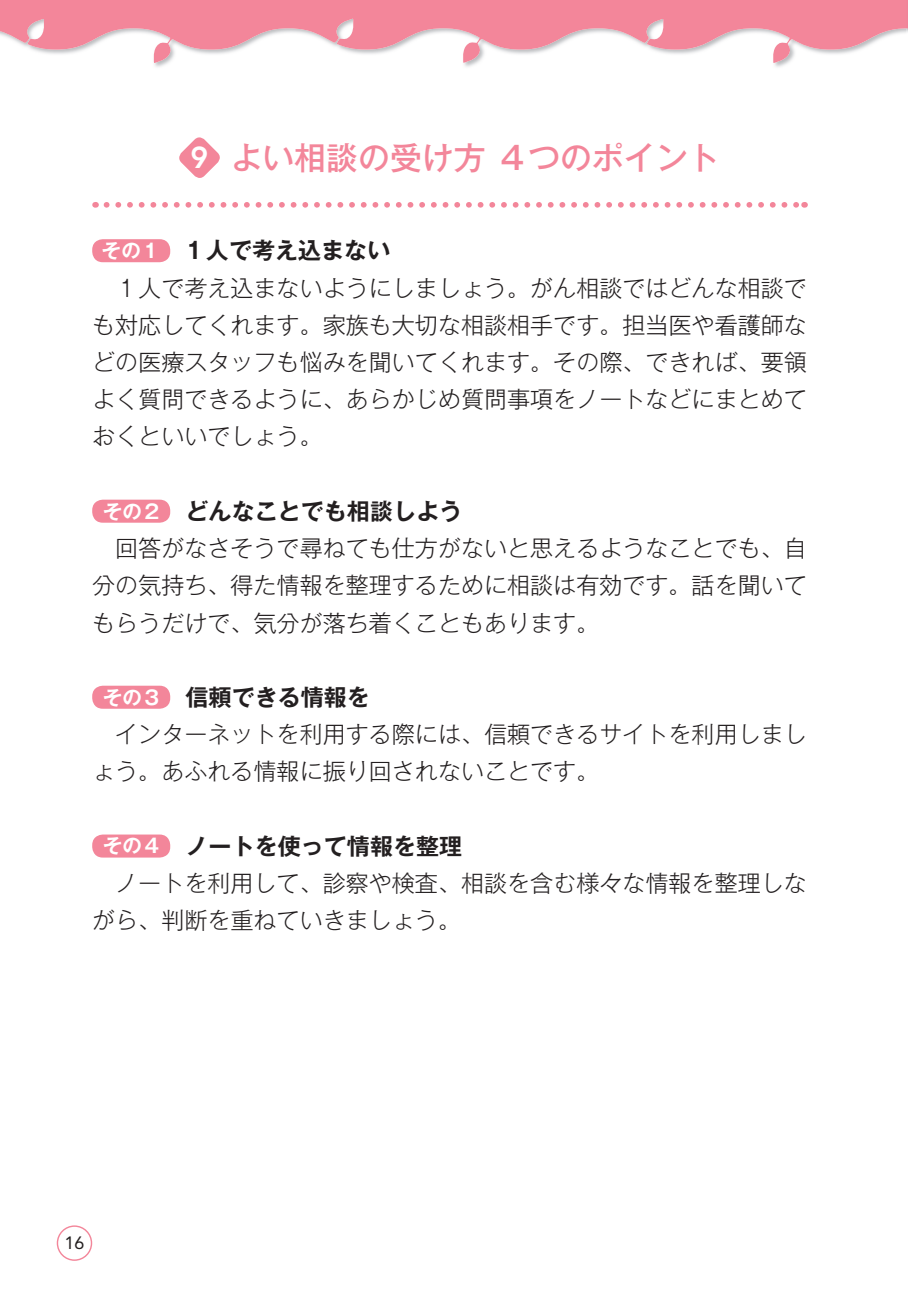
<style>
.page{position:relative;width:908px;height:1297px;background:#fff}
.page>*{position:absolute;margin:0;border:0;box-sizing:border-box;transform-origin:0 0}
.t1{font:500 32px "Gothic MB101 Pro";color:#f3869a}
.t2{font:300 23px/37.2px "Gothic MB101 Pro";color:#231f20;text-align:justify}
.t3{font:700 23px "Gothic MB101 Pro De";color:#231f20}
.t4{font:17.75px "Avenir";color:#231f20}
.s1{font-family:"Avenir";font-weight:800;font-size:30px;color:#fff}
.s2{font-size:19.5px;color:#fff}
</style>
<div class="page">
<svg style="left:0;top:0;width:906px;height:63px;fill:#f3869a"></svg>
<svg style="left:906px;top:0;width:2px;height:32px"></svg>
<div style="left:92px;top:239px;width:78px;height:23px;background:#f3869a;border-radius:11px"></div>
<div style="left:92px;top:500px;width:78px;height:23px;background:#f3869a;border-radius:11px"></div>
<div style="left:92px;top:686px;width:78px;height:23px;background:#f3869a;border-radius:11px"></div>
<div style="left:92px;top:834px;width:78px;height:23px;background:#f3869a;border-radius:11px"></div>
<svg style="left:179px;top:137px;width:41px;height:41px"></svg>
<svg style="left:106px;top:202px;width:698px;height:6px"></svg>
<div style="left:57px;top:1225px;width:35px;height:36px;border:1px solid #f3869a;border-radius:50%"></div>
<h1 class="t1" style="left:190px;top:131px;width:530px"><span class="s1">9</span> よい相談の受け方 ４つのポイント</h1>
<p class="t3" style="left:102px;top:232px;width:290px"><span class="s2">その１</span> 1人で考え込まない</p>
<p class="t2" style="left:92px;top:266px;width:715px">　１人で考え込まないようにしましょう。がん相談ではどんな相談でも対応してくれます。家族も大切な相談相手です。担当医や看護師などの医療スタッフも悩みを聞いてくれます。その際、できれば、要領よく質問できるように、あらかじめ質問事項をノートなどにまとめておくといいでしょう。</p>
<p class="t3" style="left:103px;top:492px;width:360px"><span class="s2">その2</span> どんなことでも相談しよう</p>
<p class="t2" style="left:92px;top:526px;width:715px">　回答がなさそうで尋ねても仕方がないと思えるようなことでも、自分の気持ち、得た情報を整理するために相談は有効です。話を聞いてもらうだけで、気分が落ち着くこともあります。</p>
<p class="t3" style="left:103px;top:678px;width:268px"><span class="s2">その3</span> 信頼できる情報を</p>
<p class="t2" style="left:92px;top:712px;width:715px">　インターネットを利用する際には、信頼できるサイトを利用しましょう。あふれる情報に振り回されないことです。</p>
<p class="t3" style="left:103px;top:827px;width:360px"><span class="s2">その4</span> ノートを使って情報を整理</p>
<p class="t2" style="left:92px;top:861px;width:715px">　ノートを利用して、診察や検査、相談を含む様々な情報を整理しながら、判断を重ねていきましょう。</p>
<p class="t4" style="left:65px;top:1233px;width:21px">16</p>
</div>
